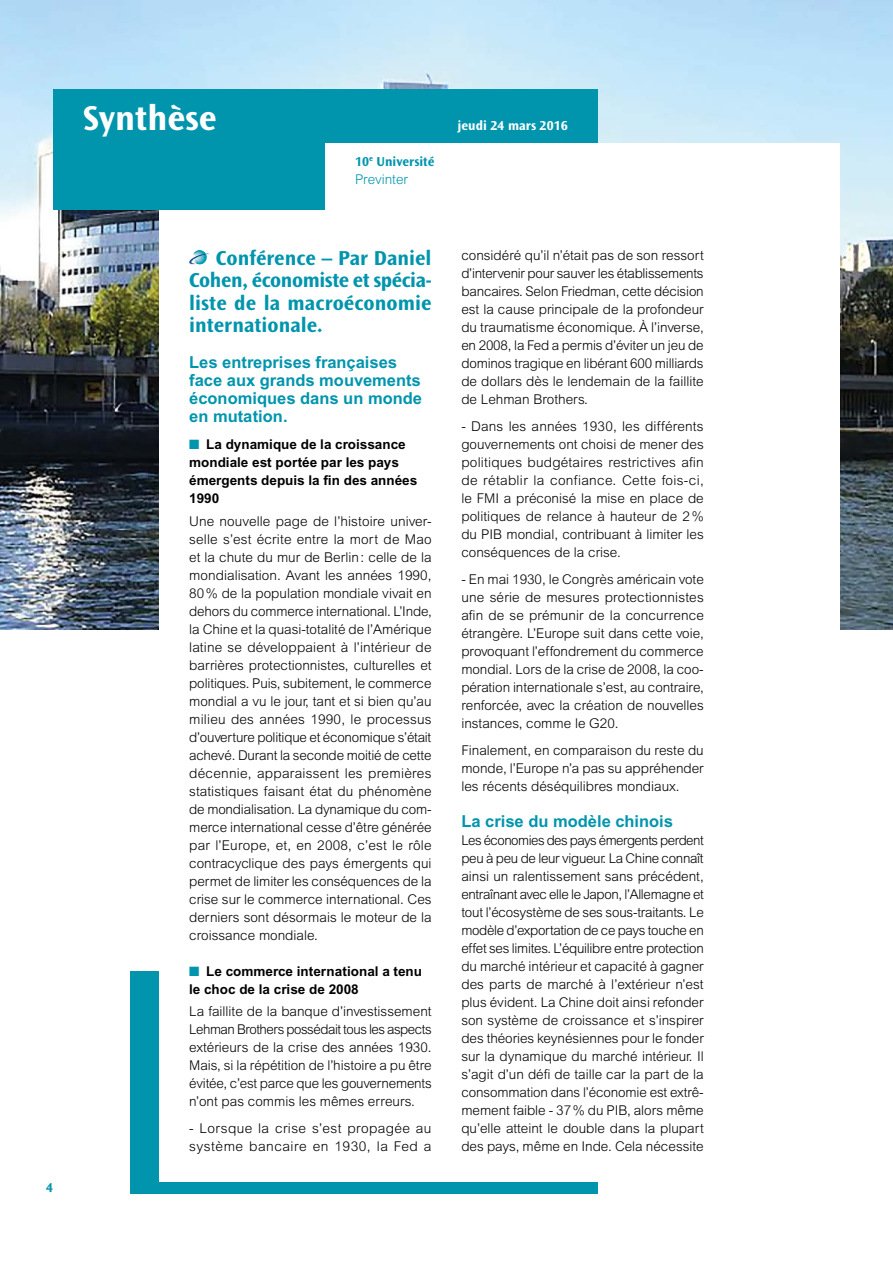
<style>
.page{position:relative;width:893px;height:1263px;background:#fff}
.page>*{position:absolute;margin:0;border:0;box-sizing:border-box;transform-origin:0 0}
.t1{font:700 36px "Ocean Sans Std";color:#fff}
.t2{font:700 21px/22.5px "Ocean Sans Std";color:#0095ad;text-align:justify}
.intertitre{font:700 16.5px/18px "Arial";color:#0095ad}
.t3{font:300 13.5px/18px "Arial";color:#000;text-align:justify}
.t4{font:700 13.5px/18px "Arial";color:#000}
.t5{font:300 13.5px/18px "Arial";letter-spacing:.025em;color:#000}
.t6{font:700 13.5px/18px "Ocean Sans Std";color:#0095ad}
.t7{font:700 13.5px "Ocean Sans Std";color:#fff}
.s1{font-family:"Arial";font-weight:300}
.s2{color:#0095ad}
</style>
<div class="page">
<img style="left:0;top:0;width:893px;height:629px">
<div style="left:130px;top:971px;width:467px;height:222px;background:#0095ad"></div>
<div style="left:159px;top:162px;width:574px;height:1019px;background:#fff"></div>
<div style="left:53px;top:89px;width:544px;height:120px;background:#0095ad"></div>
<div style="left:325px;top:143px;width:515px;height:630px;background:#fff"></div>
<svg style="left:189px;top:250px;width:20px;height:15px"></svg>
<p class="t6" style="left:46px;top:1178px;width:9px">4</p>
<p class="t1" style="left:83px;top:98px;width:135px">Synthèse</p>
<p class="t6" style="left:355px;top:152px;width:81px">10<sup>e</sup> Université<br><span class="s1">Previnter</span></p>
<p class="t7" style="left:458px;top:118px;width:112px">jeudi 24 mars 2016</p>
<p class="t2" style="left:189px;top:247px;width:244px;text-indent:27px">Conférence – Par Daniel Cohen, économiste et spécia&shy;liste de la macroéconomie internationale.</p>
<p class="intertitre" style="left:189px;top:353px;width:234px">Les entreprises françaises face aux grands mouvements économiques dans un monde en mutation.</p>
<p class="t4" style="left:189px;top:435px;width:230px"><span class="s2">■</span> La dynamique de la croissance mondiale est portée par les pays émergents depuis la fin des années<br>1990</p>
<p class="t3" style="left:189px;top:512px;width:244px">Une nouvelle page de l’histoire univer&shy;selle s’est écrite entre la mort de Mao et la chute du mur de Berlin: celle de la mondialisation. Avant les années 1990, 80% de la population mondiale vivait en dehors du commerce international. L’Inde, la Chine et la quasi-totalité de l’Amérique latine se développaient à l’intérieur de barrières protectionnistes, culturelles et politiques. Puis, subitement, le commerce mondial a vu le jour, tant et si bien qu’au milieu des années 1990, le processus d’ouverture politique et économique s’était achevé. Durant la seconde moitié de cette décennie, apparaissent les premières statistiques faisant état du phénomène de mondialisation. La dynamique du com&shy;merce international cesse d’être générée par l’Europe, et, en 2008, c’est le rôle contracyclique des pays émergents qui permet de limiter les conséquences de la crise sur le commerce international. Ces derniers sont désormais le moteur de la croissance mondiale.</p>
<p class="t4" style="left:189px;top:962px;width:234px"><span class="s2">■</span> Le commerce international a tenu le choc de la crise de 2008</p>
<p class="t3" style="left:189px;top:1002px;width:244px">La faillite de la banque d’investissement Lehman Brothers possédait tous les aspects extérieurs de la crise des années 1930.<br>Mais, si la répétition de l’histoire a pu être évitée, c’est parce que les gouvernements n’ont pas commis les mêmes erreurs.</p>
<p class="t5" style="left:189px;top:1119px;width:244px">- Lorsque la crise s’est propagée au système bancaire en 1930, la Fed a</p>
<p class="t3" style="left:461px;top:246px;width:244px">considéré qu’il n’était pas de son ressort d’intervenir pour sauver les établissements bancaires. Selon Friedman, cette décision est la cause principale de la profondeur du traumatisme économique. À l’inverse, en 2008, la Fed a permis d’éviter un jeu de dominos tragique en libérant 600 milliards de dollars dès le lendemain de la faillite de Lehman Brothers.</p>
<p class="t3" style="left:461px;top:417px;width:244px">- Dans les années 1930, les différents gouvernements ont choisi de mener des politiques budgétaires restrictives afin de rétablir la confiance. Cette fois-ci, le FMI a préconisé la mise en place de politiques de relance à hauteur de 2% du PIB mondial, contribuant à limiter les conséquences de la crise.</p>
<p class="t3" style="left:461px;top:570px;width:244px">- En mai 1930, le Congrès américain vote une série de mesures protectionnistes afin de se prémunir de la concurrence étrangère. L’Europe suit dans cette voie, provoquant l’effondrement du commerce mondial. Lors de la crise de 2008, la coo&shy;pération internationale s’est, au contraire, renforcée, avec la création de nouvelles instances, comme le G20.</p>
<p class="t3" style="left:461px;top:741px;width:244px">Finalement, en comparaison du reste du monde, l’Europe n’a pas su appréhender les récents déséquilibres mondiaux.</p>
<p class="intertitre" style="left:461px;top:812px;width:213px">La crise du modèle chinois</p>
<p class="t3" style="left:461px;top:831px;width:244px">Les économies des pays émergents perdent peu à peu de leur vigueur. La Chine connaît ainsi un ralentissement sans précédent, entraînant avec elle le Japon, l’Allemagne et tout l’écosystème de ses sous-traitants. Le modèle d’exportation de ce pays touche en effet ses limites. L’équilibre entre protection du marché intérieur et capacité à gagner des parts de marché à l’extérieur n’est plus évident. La Chine doit ainsi refonder son système de croissance et s’inspirer des théories keynésiennes pour le fonder sur la dynamique du marché intérieur. Il s’agit d’un défi de taille car la part de la consommation dans l’économie est extrê&shy;mement faible - 37% du PIB, alors même qu’elle atteint le double dans la plupart des pays, même en Inde. Cela nécessite</p>
</div>
